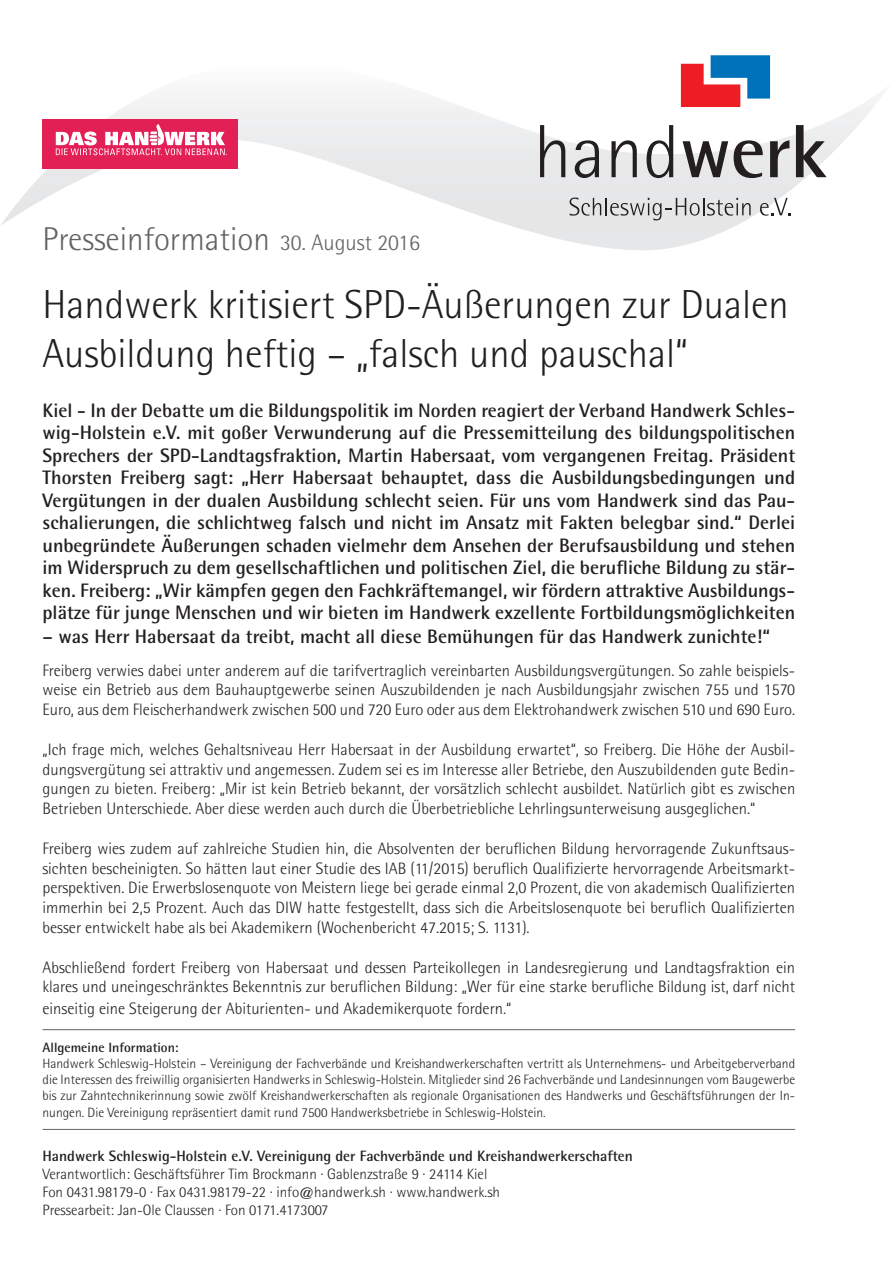
<style>
.page{position:relative;width:893px;height:1263px;background:#fff}
.page>*{position:absolute;margin:0;border:0;box-sizing:border-box;transform-origin:0 0}
.t1{font:300 40.5px/48.6px "Rotis Semi Sans";color:#231f20}
.t2{font:300 33px "Rotis Semi Sans";color:#636366}
.t3{font:700 19.5px/22.5px "Rotis Semi Sans";color:#231f20;text-align:justify}
.t4{font:300 16.5px/19.8px "Rotis Semi Sans";color:#231f20;text-align:justify}
.t5{font:300 15px/18px "Rotis Semi Sans";color:#231f20}
.t6{font:700 15px "Rotis Semi Sans";color:#231f20}
.t7{font:300 13.5px/16.2px "Rotis Semi Sans";color:#231f20;text-align:justify}
.t8{font:700 13.5px "Rotis Semi Sans";color:#231f20}
.s1{font-size:22.5px}
</style>
<div class="page">
<img style="left:1px;top:62px;width:878px;height:188px">
<hr style="left:43px;top:1129px;width:752px;height:1px;background:#636366">
<div style="left:43px;top:119px;width:195px;height:49px;background:#e22055"></div>
<svg style="left:56px;top:124px;width:171px;height:31px"></svg>
<svg style="left:540px;top:125px;width:25px;height:52px"></svg>
<svg style="left:575px;top:140px;width:24px;height:38px"></svg>
<svg style="left:611px;top:140px;width:26px;height:37px"></svg>
<svg style="left:647px;top:125px;width:26px;height:53px"></svg>
<svg style="left:683px;top:141px;width:45px;height:36px;background:#8b898a"></svg>
<svg style="left:734px;top:140px;width:29px;height:38px"></svg>
<svg style="left:770px;top:140px;width:19px;height:37px"></svg>
<svg style="left:796px;top:125px;width:31px;height:52px;background:#959394"></svg>
<svg style="left:570px;top:198px;width:181px;height:22px;background:#c3c3c4"></svg>
<svg style="left:760px;top:198px;width:30px;height:18px"></svg>
<svg style="left:681px;top:55px;width:89px;height:52px"></svg>
<hr style="left:43px;top:1029px;width:752px;height:1px;background:#636366">
<h2 class="t2" style="left:43px;top:220px;width:379px">Presseinformation <span class="s1">30. August 2016</span></h2>
<h1 class="t1" style="left:43px;top:280px;width:748px">Handwerk kritisiert SPD-Äußerungen zur Dualen<br>Ausbildung heftig – „falsch und pauschal“</h1>
<p class="t3" style="left:43px;top:398px;width:754px">Kiel - In der Debatte um die Bildungspolitik im Norden reagiert der Verband Handwerk Schles&shy;wig-Holstein e.V. mit goßer Verwunderung auf die Pressemitteilung des bildungspolitischen Sprechers der SPD-Landtagsfraktion, Martin Habersaat, vom vergangenen Freitag. Präsident Thorsten Freiberg sagt: „Herr Habersaat behauptet, dass die Ausbildungsbedingungen und Vergütungen in der dualen Ausbildung schlecht seien. Für uns vom Handwerk sind das Pau&shy;schalierungen, die schlichtweg falsch und nicht im Ansatz mit Fakten belegbar sind.“ Derlei unbegründete Äußerungen schaden vielmehr dem Ansehen der Berufsausbildung und stehen im Widerspruch zu dem gesellschaftlichen und politischen Ziel, die berufliche Bildung zu stär&shy;ken. Freiberg: „Wir kämpfen gegen den Fachkräftemangel, wir fördern attraktive Ausbildungs&shy;plätze für junge Menschen und wir bieten im Handwerk exzellente Fortbildungsmöglichkeiten</p>
<p class="t3" style="left:43px;top:625px;width:729px">– was Herr Habersaat da treibt, macht all diese Bemühungen für das Handwerk zunichte!“</p>
<p class="t4" style="left:43px;top:660px;width:754px">Freiberg verwies dabei unter anderem auf die tarifvertraglich vereinbarten Ausbildungsvergütungen. So zahle beispiels&shy;weise ein Betrieb aus dem Bauhauptgewerbe seinen Auszubildenden je nach Ausbildungsjahr zwischen 755 und 1570<br>Euro, aus dem Fleischerhandwerk zwischen 500 und 720 Euro oder aus dem Elektrohandwerk zwischen 510 und 690 Euro.</p>
<p class="t4" style="left:43px;top:739px;width:754px">„Ich frage mich, welches Gehaltsniveau Herr Habersaat in der Ausbildung erwartet“, so Freiberg. Die Höhe der Ausbil&shy;dungsvergütung sei attraktiv und angemessen. Zudem sei es im Interesse aller Betriebe, den Auszubildenden gute Bedin&shy;gungen zu bieten. Freiberg: „Mir ist kein Betrieb bekannt, der vorsätzlich schlecht ausbildet. Natürlich gibt es zwischen Betrieben Unterschiede. Aber diese werden auch durch die Überbetriebliche Lehrlingsunterweisung ausgeglichen.“</p>
<p class="t4" style="left:43px;top:838px;width:754px">Freiberg wies zudem auf zahlreiche Studien hin, die Absolventen der beruflichen Bildung hervorragende Zukunftsaus&shy;sichten bescheinigten. So hätten laut einer Studie des IAB (11/2015) beruflich Qualifizierte hervorragende Arbeitsmarkt&shy;perspektiven. Die Erwerbslosenquote von Meistern liege bei gerade einmal 2,0 Prozent, die von akademisch Qualifizierten immerhin bei 2,5 Prozent. Auch das DIW hatte festgestellt, dass sich die Arbeitslosenquote bei beruflich Qualifizierten besser entwickelt habe als bei Akademikern (Wochenbericht 47.2015; S. 1131).</p>
<p class="t4" style="left:43px;top:957px;width:754px">Abschließend fordert Freiberg von Habersaat und dessen Parteikollegen in Landesregierung und Landtagsfraktion ein klares und uneingeschränktes Bekenntnis zur beruflichen Bildung: „Wer für eine starke berufliche Bildung ist, darf nicht</p>
<p class="t4" style="left:43px;top:998px;width:470px">einseitig eine Steigerung der Abiturienten- und Akademikerquote fordern.“</p>
<p class="t8" style="left:43px;top:1039px;width:138px">Allgemeine Information:</p>
<p class="t7" style="left:43px;top:1055px;width:754px">Handwerk Schleswig-Holstein – Vereinigung der Fachverbände und Kreishandwerkerschaften vertritt als Unternehmens- und Arbeitgeberverband die Interessen des freiwillig organisierten Handwerks in Schleswig-Holstein. Mitglieder sind 26 Fachverbände und Landesinnungen vom Baugewerbe bis zur Zahntechnikerinnung sowie zwölf Kreishandwerkerschaften als regionale Organisationen des Handwerks und Geschäftsführungen der In&shy;nungen. Die Vereinigung repräsentiert damit rund 7500 Handwerksbetriebe in Schleswig-Holstein.</p>
<p class="t6" style="left:43px;top:1146px;width:592px">Handwerk Schleswig-Holstein e.V. Vereinigung der Fachverbände und Kreishandwerkerschaften</p>
<p class="t5" style="left:43px;top:1164px;width:459px">Verantwortlich: Geschäftsführer Tim Brockmann · Gablenzstraße 9 · 24114 Kiel<br>Fon 0431.98179-0 · Fax 0431.98179-22 · info@handwerk.sh · www.handwerk.sh<br>Pressearbeit: Jan-Ole Claussen · Fon 0171.4173007</p>
</div>
